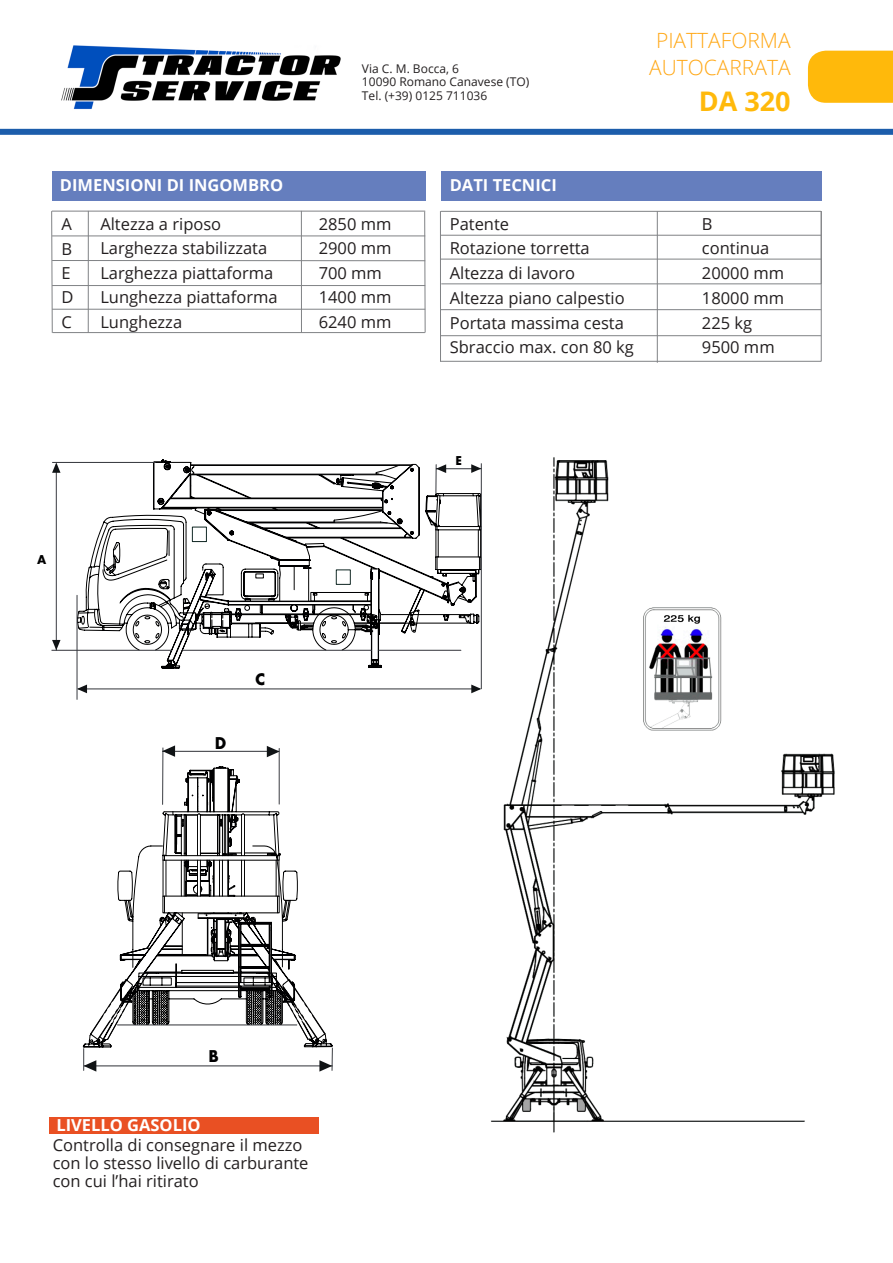
<style>
.page{position:relative;width:893px;height:1263px;background:#fff}
.page>*{position:absolute;margin:0;border:0;box-sizing:border-box;transform-origin:0 0}
.t1{font:700 27px "Open Sans";color:#ffb90b}
.t2{font:300 21px "Open Sans";color:#ffa816}
.t3{font:16.5px/24.8px "Open Sans";color:#231f20;text-align:justify}
.t4{font:700 16.5px "Open Sans";color:#fff}
.t5{font:700 15.75px "Futura";color:#000001;scale:.94 1}
.t6{font:700 15.45px "Futura";color:#000001}
.t7{font:12px "Open Sans";color:#231f20}
.t8{font:700 11.85px "Futura";color:#000001}
</style>
<div class="page">
<div style="left:808px;top:51px;width:85px;height:52px;background:#ffb90b"></div>
<img style="left:61px;top:45px;width:280px;height:65px">
<div style="left:52px;top:171px;width:373px;height:29px;background:#657ebe"></div>
<hr style="left:52px;top:211px;width:373px;height:1px;background:#808285">
<hr style="left:301px;top:211px;width:1px;height:122px;background:#808285">
<svg style="left:51px;top:211px;width:2px;height:122px"></svg>
<svg style="left:424px;top:211px;width:2px;height:122px"></svg>
<hr style="left:52px;top:236px;width:373px;height:1px;background:#808285">
<hr style="left:52px;top:260px;width:373px;height:1px;background:#808285">
<hr style="left:52px;top:285px;width:373px;height:1px;background:#808285">
<div style="left:49px;top:1117px;width:270px;height:16px;background:#e95023"></div>
<div style="left:441px;top:171px;width:380px;height:29px;background:#657ebe"></div>
<hr style="left:441px;top:235px;width:380px;height:1px;background:#808285">
<hr style="left:441px;top:211px;width:380px;height:1px;background:#808285">
<hr style="left:657px;top:211px;width:1px;height:152px;background:#808285">
<hr style="left:440px;top:211px;width:1px;height:150px;background:#808285">
<hr style="left:821px;top:211px;width:1px;height:150px;background:#808285">
<hr style="left:441px;top:259px;width:380px;height:1px;background:#808285">
<hr style="left:441px;top:284px;width:380px;height:1px;background:#808285">
<div style="left:0;top:129px;width:893px;height:6px;background:#1c5dab"></div>
<svg style="left:78px;top:515px;width:75px;height:135px"></svg>
<hr style="left:56px;top:465px;width:1px;height:185px;background:#35373d">
<hr style="left:52px;top:462px;width:103px;height:1px;background:#35373d">
<hr style="left:78px;top:689px;width:401px;height:1px;background:#35373d">
<hr style="left:52px;top:650px;width:120px;height:1px;background:#35373d">
<svg style="left:471px;top:684px;width:4px;height:9px"></svg>
<svg style="left:78px;top:684px;width:9px;height:9px"></svg>
<hr style="left:77px;top:595px;width:1px;height:104px;background:#35373d">
<svg style="left:52px;top:640px;width:9px;height:10px"></svg>
<svg style="left:52px;top:462px;width:9px;height:11px"></svg>
<svg style="left:153px;top:460px;width:322px;height:208px"></svg>
<hr style="left:88px;top:211px;width:1px;height:122px;background:#808285">
<hr style="left:440px;top:309px;width:381px;height:1px;background:#808285">
<hr style="left:162px;top:748px;width:1px;height:56px;background:#35373d">
<hr style="left:163px;top:751px;width:116px;height:1px;background:#35373d">
<hr style="left:279px;top:748px;width:1px;height:56px;background:#35373d">
<svg style="left:267px;top:746px;width:13px;height:11px"></svg>
<svg style="left:162px;top:745px;width:13px;height:12px"></svg>
<svg style="left:83px;top:766px;width:250px;height:305px"></svg>
<hr style="left:440px;top:361px;width:381px;height:1px;background:#808285">
<hr style="left:440px;top:335px;width:381px;height:1px;background:#808285">
<hr style="left:52px;top:309px;width:373px;height:1px;background:#808285">
<hr style="left:52px;top:332px;width:373px;height:1px;background:#808285">
<img style="left:475px;top:457px;width:360px;height:676px">
<p class="t4" style="left:60px;top:174px;width:225px">DIMENSIONI DI INGOMBRO</p>
<p class="t3" style="left:62px;top:212px;width:12px">A</p>
<p class="t3" style="left:62px;top:236px;width:12px">B</p>
<p class="t3" style="left:62px;top:260px;width:11px">E</p>
<p class="t3" style="left:62px;top:285px;width:14px">D</p>
<p class="t3" style="left:62px;top:309px;width:12px">C</p>
<p class="t3" style="left:100px;top:211px;width:122px">Altezza a riposo</p>
<p class="t3" style="left:100px;top:235px;width:168px">Larghezza stabilizzata</p>
<p class="t3" style="left:100px;top:260px;width:174px">Larghezza piattaforma</p>
<p class="t3" style="left:100px;top:284px;width:179px">Lunghezza piattaforma</p>
<p class="t3" style="left:100px;top:309px;width:83px">Lunghezza</p>
<p class="t7" style="left:362px;top:60px;width:99px">Via C. M. Bocca, 6</p>
<p class="t7" style="left:362px;top:74px;width:169px">10090 Romano Canavese (TO)</p>
<p class="t7" style="left:362px;top:87px;width:127px">Tel. (+39) 0125 711036</p>
<p class="t2" style="left:656px;top:26px;width:136px">PIATTAFORMA</p>
<p class="t2" style="left:649px;top:53px;width:143px">AUTOCARRATA</p>
<p class="t1" style="left:699px;top:82px;width:93px">DA 320</p>
<p class="t3" style="left:319px;top:211px;width:74px">2850 mm</p>
<p class="t3" style="left:319px;top:235px;width:74px">2900 mm</p>
<p class="t3" style="left:319px;top:260px;width:65px">700 mm</p>
<p class="t3" style="left:319px;top:284px;width:74px">1400 mm</p>
<p class="t3" style="left:319px;top:309px;width:74px">6240 mm</p>
<p class="t4" style="left:450px;top:174px;width:109px">DATI TECNICI</p>
<p class="t3" style="left:450px;top:211px;width:61px">Patente</p>
<p class="t3" style="left:450px;top:235px;width:142px">Rotazione torretta</p>
<p class="t3" style="left:450px;top:260px;width:127px">Altezza di lavoro</p>
<p class="t3" style="left:450px;top:285px;width:176px">Altezza piano calpestio</p>
<p class="t3" style="left:450px;top:310px;width:176px">Portata massima cesta</p>
<p class="t3" style="left:450px;top:334px;width:186px">Sbraccio max. con 80 kg</p>
<p class="t3" style="left:702px;top:211px;width:12px">B</p>
<p class="t3" style="left:702px;top:235px;width:69px">continua</p>
<p class="t3" style="left:702px;top:260px;width:84px">20000 mm 18000 mm 225 kg</p>
<p class="t3" style="left:702px;top:334px;width:74px">9500 mm</p>
<p class="t8" style="left:37px;top:551px;width:11px">A</p>
<p class="t8" style="left:455px;top:452px;width:8px">E</p>
<p class="t5" style="left:215px;top:732px;width:14px">D</p>
<p class="t6" style="left:255px;top:668px;width:11px">C</p>
<p class="t5" style="left:209px;top:1045px;width:12px">B</p>
<p class="t4" style="left:56px;top:1114px;width:146px">LIVELLO GASOLIO</p>
<p class="t3" style="left:53px;top:1132px;width:251px">Controlla di consegnare il mezzo</p>
<p class="t3" style="left:53px;top:1150px;width:257px">con lo stesso livello di carburante</p>
<p class="t3" style="left:53px;top:1168px;width:148px">con cui l’hai ritirato</p>
</div>
